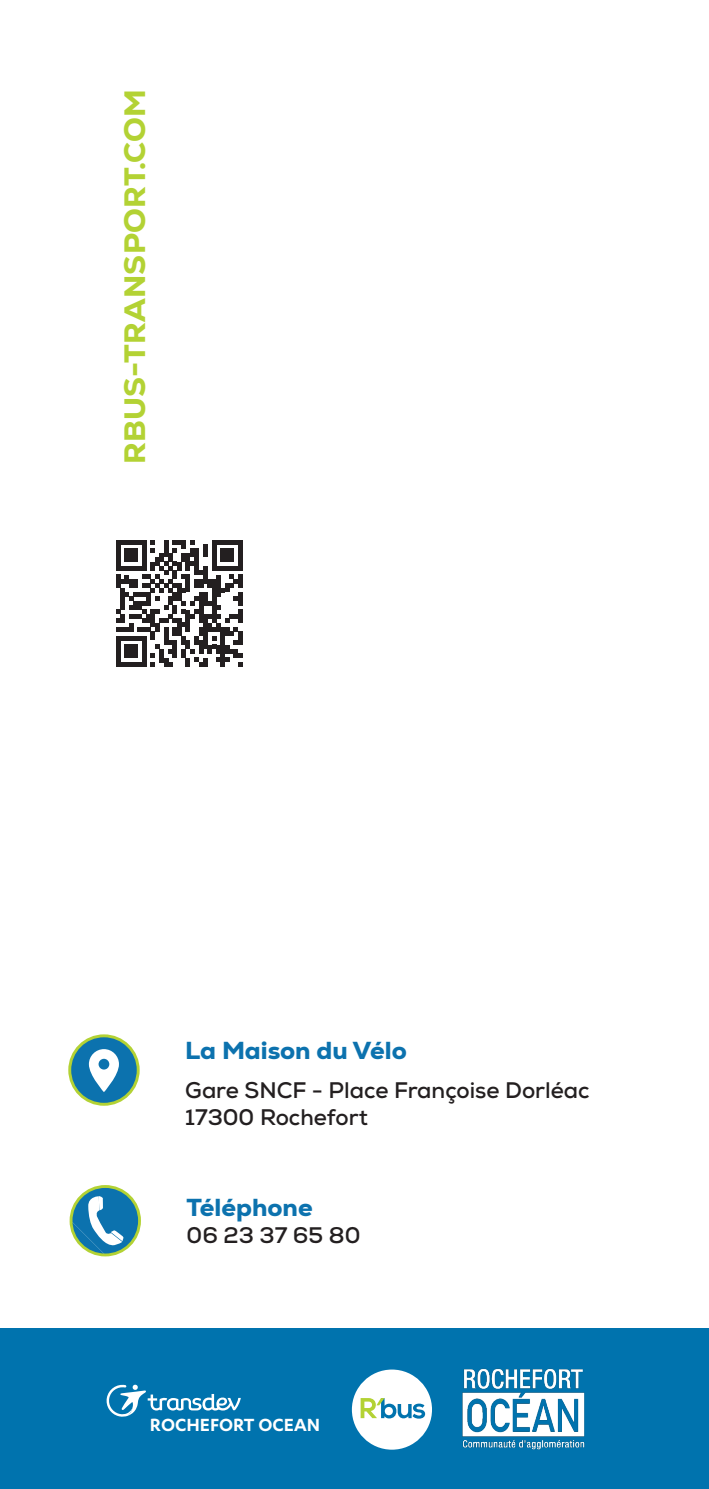
<style>
.page{position:relative;width:709px;height:1489px;background:#fff}
.page>*{position:absolute;margin:0;border:0;box-sizing:border-box;transform-origin:0 0}
.t1{font:800 30px "Nexa";letter-spacing:.01em;color:#b3d234}
.t2{font:800 25px "Nexa";color:#0c72ae}
.t3{font:700 22.5px "Nexa";color:#231f20}
.t4{font:600 20.5px "Test Karbon";color:#fff}
</style>
<div class="page">
<svg style="left:116px;top:540px;width:126px;height:126px"></svg>
<div style="left:70px;top:1184px;width:71px;height:72px;border:3px solid #b3d234;border-radius:50%"></div>
<svg style="left:71px;top:1186px;width:68px;height:68px"></svg>
<div style="left:70px;top:1035px;width:68px;height:69px;background:#0c72ae;border-radius:50%"></div>
<div style="left:68px;top:1034px;width:72px;height:71px;border:3px solid #b3d234;border-radius:50%"></div>
<svg style="left:89px;top:1049px;width:30px;height:43px"></svg>
<div style="left:0;top:1328px;width:709px;height:160px;background:#0073ae"></div>
<svg style="left:106px;top:1384px;width:135px;height:32px"></svg>
<div style="left:352px;top:1369px;width:80px;height:80px;background:#fff;border-radius:50%"></div>
<svg style="left:360px;top:1398px;width:65px;height:20px"></svg>
<img style="left:462px;top:1368px;width:123px;height:82px">
<p class="t1" style="left:115px;top:464px;width:377px;rotate:-90deg">RBUS-TRANSPORT.COM</p>
<p class="t2" style="left:185px;top:1034px;width:223px">La Maison du Vélo</p>
<p class="t3" style="left:185px;top:1076px;width:406px">Gare SNCF - Place Françoise Dorléac</p>
<p class="t3" style="left:185px;top:1103px;width:184px">17300 Rochefort</p>
<p class="t2" style="left:186px;top:1191px;width:128px">Téléphone</p>
<p class="t3" style="left:186px;top:1220px;width:175px">06 23 37 65 80</p>
<p class="t4" style="left:150px;top:1412px;width:172px">ROCHEFORT OCEAN</p>
</div>
